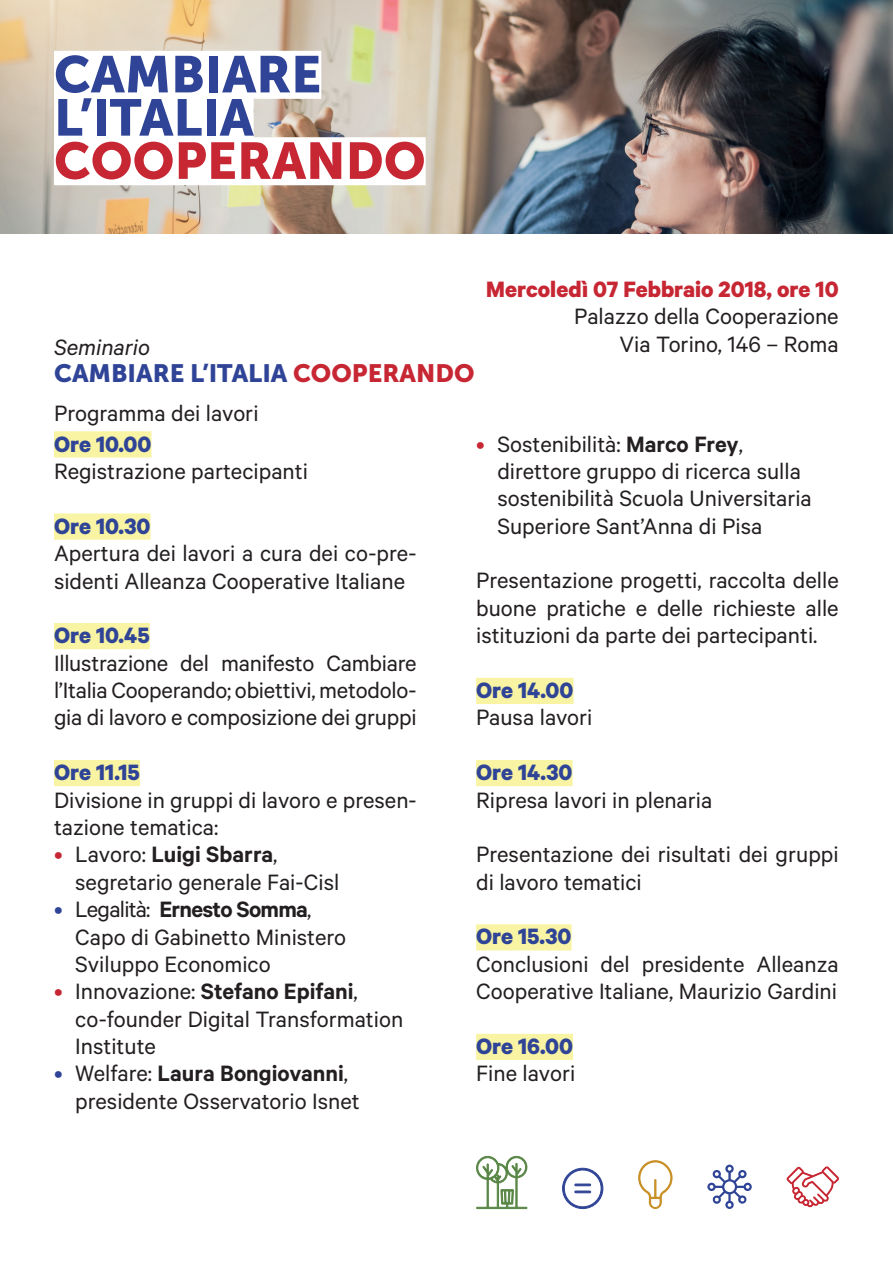
<style>
.page{position:relative;width:893px;height:1263px;background:#fff}
.page>*{position:absolute;margin:0;border:0;box-sizing:border-box;transform-origin:0 0}
.t1{font:51.15px/43.2px "Museo Sans 900";color:#2f4496}
.t2{font:51.15px "Museo Sans 900";color:#c72633}
.t3{font:25.05px/27.5px "Calibre";color:#231f20}
.t4{font:700 25.05px "Calibre";color:#2f4496}
.t5{font:700 25.05px "Calibre";color:#c72633}
.t6{font:25.05px "Museo Sans 900";color:#2f4496}
.t7{font:italic 25.05px "Calibre";color:#231f20}
.s1{color:#c72633}
.s2{font-weight:600}
.s3{color:#2f4496}
</style>
<div class="page">
<img style="left:0;top:0;width:893px;height:234px">
<div style="left:54px;top:51px;width:267px;height:48px;background:#fff"></div>
<div style="left:54px;top:94px;width:200px;height:48px;background:#fff"></div>
<div style="left:54px;top:137px;width:372px;height:48px;background:#fff"></div>
<svg style="left:476px;top:1155px;width:52px;height:55px"></svg>
<svg style="left:707px;top:1164px;width:45px;height:45px"></svg>
<svg style="left:638px;top:1160px;width:35px;height:49px"></svg>
<svg style="left:562px;top:1167px;width:42px;height:42px"></svg>
<div style="left:574px;top:1190px;width:17px;height:3px;border:1px solid #2f4496"></div>
<svg style="left:786px;top:1166px;width:53px;height:41px"></svg>
<div style="left:54px;top:431px;width:97px;height:26px;background:#f8f4a3"></div>
<div style="left:54px;top:513px;width:97px;height:27px;background:#f8f4a3"></div>
<div style="left:54px;top:623px;width:96px;height:26px;background:#f8f4a3"></div>
<div style="left:54px;top:760px;width:86px;height:26px;background:#f8f4a3"></div>
<div style="left:476px;top:678px;width:98px;height:26px;background:#f8f4a3"></div>
<div style="left:476px;top:760px;width:97px;height:26px;background:#f8f4a3"></div>
<div style="left:476px;top:924px;width:96px;height:26px;background:#f8f4a3"></div>
<div style="left:476px;top:1034px;width:97px;height:26px;background:#f8f4a3"></div>
<h1 class="t1" style="left:54px;top:53px;width:269px">CAMBIARE<br>L’ITALIA</h1>
<h1 class="t2" style="left:54px;top:132px;width:373px">COOPERANDO</h1>
<p class="t7" style="left:54px;top:332px;width:98px">Seminario</p>
<p class="t6" style="left:54px;top:359px;width:422px">CAMBIARE L’ITALIA <span class="s1">COOPERANDO</span></p>
<p class="t3" style="left:54px;top:398px;width:206px">Programma dei lavori</p>
<p class="t5" style="left:486px;top:274px;width:354px">Mercoledì 07 Febbraio 2018, ore 10</p>
<p class="t3" style="left:574px;top:302px;width:266px;text-align:right">Palazzo della Cooperazione<br>Via Torino, 146 – Roma</p>
<p class="t4" style="left:54px;top:428px;width:99px">Ore 10.00</p>
<p class="t3" style="left:54px;top:456px;width:255px">Registrazione partecipanti</p>
<p class="t4" style="left:54px;top:511px;width:98px">Ore 10.30</p>
<p class="t3" style="left:54px;top:539px;width:364px">Apertura dei lavori a cura dei co-pre&shy;sidenti Alleanza Cooperative Italiane</p>
<p class="t4" style="left:54px;top:620px;width:97px">Ore 10.45</p>
<p class="t3" style="left:54px;top:648px;width:364px;text-align:justify">Illustrazione del manifesto Cambiare l’Italia Cooperando; obiettivi, metodolo&shy;gia di lavoro e composizione dei gruppi</p>
<p class="t4" style="left:54px;top:757px;width:88px">Ore 11.15</p>
<p class="t3" style="left:54px;top:785px;width:364px">Divisione in gruppi di lavoro e presen&shy;tazione tematica:</p>
<p class="t3" style="left:75px;top:840px;width:266px;text-indent:-21px"><span class="s1">•</span> Lavoro: <span class="s2">Luigi Sbarra</span>, segretario generale Fai-Cisl</p>
<p class="t3" style="left:75px;top:895px;width:272px;text-indent:-21px"><span class="s3">•</span> Legalità: <span class="s2">Ernesto Somma</span>,<br>Capo di Gabinetto Ministero<br>Sviluppo Economico</p>
<p class="t3" style="left:75px;top:977px;width:329px;text-indent:-21px"><span class="s1">•</span> Innovazione: <span class="s2">Stefano Epifani</span>, co-founder Digital Transformation<br>Institute</p>
<p class="t3" style="left:75px;top:1059px;width:286px;text-indent:-21px"><span class="s3">•</span> Welfare: <span class="s2">Laura Bongiovanni</span>, presidente Osservatorio Isnet</p>
<p class="t3" style="left:497px;top:429px;width:316px;text-indent:-21px"><span class="s1">•</span> Sostenibilità: <span class="s2">Marco Frey</span>, direttore gruppo di ricerca sulla sostenibilità Scuola Universitaria<br>Superiore Sant’Anna di Pisa</p>
<p class="t3" style="left:476px;top:566px;width:364px;text-align:justify">Presentazione progetti, raccolta delle buone pratiche e delle richieste alle istituzioni da parte dei partecipanti.</p>
<p class="t4" style="left:476px;top:675px;width:99px">Ore 14.00</p>
<p class="t3" style="left:476px;top:703px;width:118px">Pausa lavori</p>
<p class="t4" style="left:476px;top:757px;width:98px">Ore 14.30</p>
<p class="t3" style="left:476px;top:771px;width:364px;line-height:54.8px">Ripresa lavori in plenaria<br>Presentazione dei risultati dei gruppi</p>
<p class="t3" style="left:476px;top:867px;width:167px">di lavoro tematici</p>
<p class="t4" style="left:476px;top:921px;width:97px">Ore 15.30</p>
<p class="t3" style="left:476px;top:949px;width:364px">Conclusioni del presidente Alleanza<br>Cooperative Italiane, Maurizio Gardini</p>
<p class="t4" style="left:476px;top:1031px;width:98px">Ore 16.00</p>
<p class="t3" style="left:476px;top:1059px;width:101px">Fine lavori</p>
</div>
